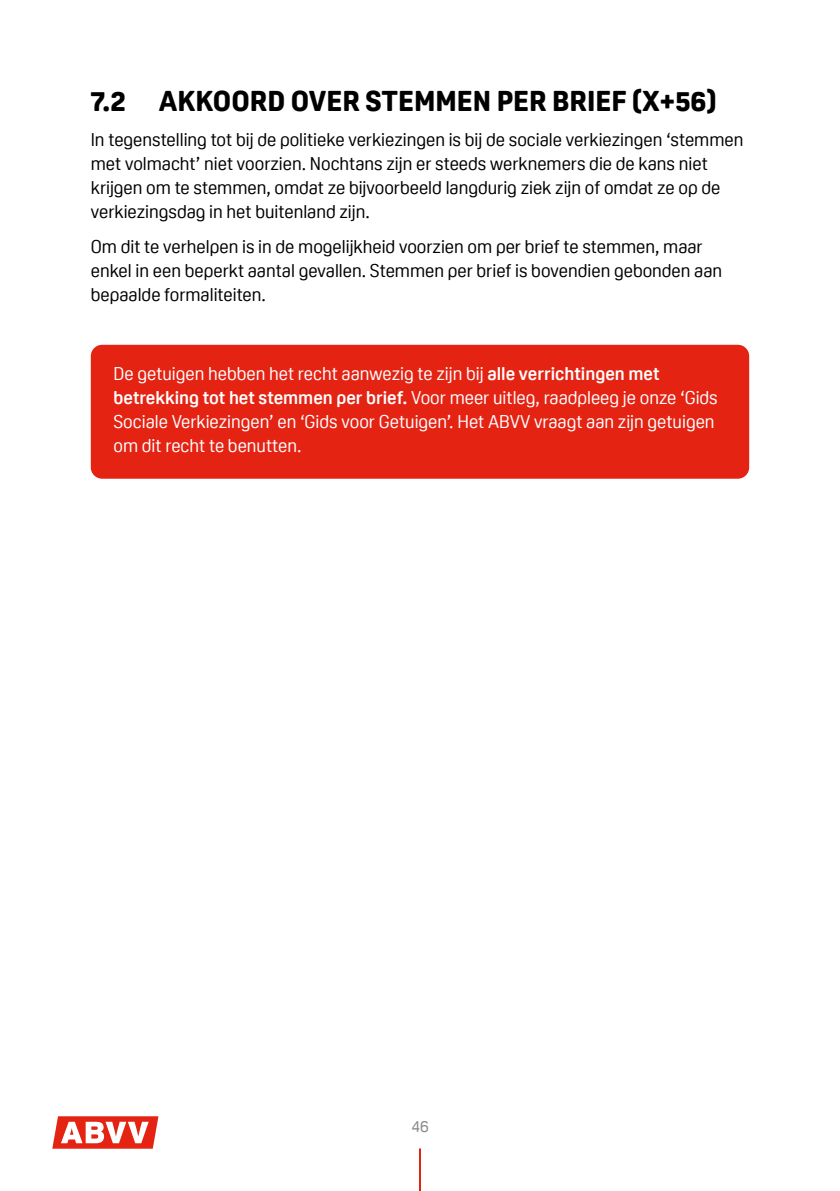
<style>
.page{position:relative;width:840px;height:1191px;background:#fff}
.page>*{position:absolute;margin:0;border:0;box-sizing:border-box;transform-origin:0 0}
.t1{font:800 28px "Oscine";color:#000}
.t2{font:18px/24px "Oscine";color:#000}
.t3{font:18px/24px "Oscine";color:#fff}
.t4{font:16px "Oscine";color:#878787}
.s1{font-weight:700}
</style>
<div class="page">
<hr style="left:419px;top:1148px;width:2px;height:43px;background:#e42313">
<svg style="left:52px;top:1116px;width:106px;height:32px"></svg>
<div style="left:91px;top:345px;width:657px;height:134px;background:#e42313;border-radius:11px"></div>
<h1 class="t1" style="left:91px;top:85px;width:626px">7.2 AKKOORD OVER STEMMEN PER BRIEF (X+56)</h1>
<p class="t2" style="left:91px;top:128px;width:653px">In tegenstelling tot bij de politieke verkiezingen is bij de sociale verkiezingen ‘stemmen met volmacht’ niet voorzien. Nochtans zijn er steeds werknemers die de kans niet krijgen om te stemmen, omdat ze bijvoorbeeld langdurig ziek zijn of omdat ze op de verkiezingsdag in het buitenland zijn.</p>
<p class="t2" style="left:91px;top:235px;width:632px">Om dit te verhelpen is in de mogelijkheid voorzien om per brief te stemmen, maar enkel in een beperkt aantal gevallen. Stemmen per brief is bovendien gebonden aan bepaalde formaliteiten.</p>
<p class="t3" style="left:113px;top:362px;width:605px">De getuigen hebben het recht aanwezig te zijn bij <span class="s1">alle verrichtingen met betrekking tot het stemmen per brief.</span> Voor meer uitleg, raadpleeg je onze ‘Gids Sociale Verkiezingen’ en ‘Gids voor Getuigen’. Het ABVV vraagt aan zijn getuigen om dit recht te benutten.</p>
<p class="t4" style="left:411px;top:1116px;width:19px">46</p>
</div>
